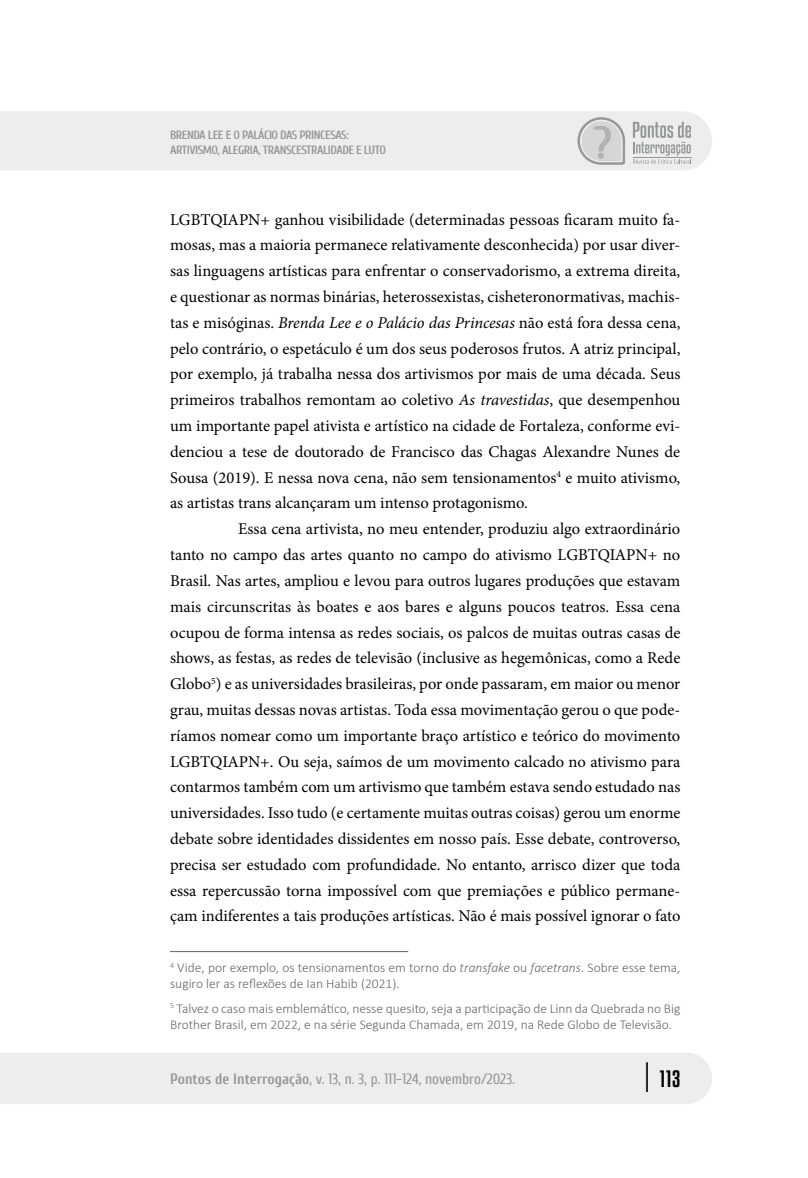
<style>
.page{position:relative;width:808px;height:1178px;background:#fff}
.page>*{position:absolute;margin:0;border:0;box-sizing:border-box;transform-origin:0 0}
.t1{font:21px "Kenyan Coffee Rg";color:#000}
.t2{font:16.5px "Minion Pro";color:#000}
.t3{font:15px "Cuprum";color:#969999}
.t4{font:300 13.5px/16.2px "Calibri";color:#666}
.t5{font:700 12px/14.4px "Cuprum";letter-spacing:-.04em;color:#969999}
.s1{font-style:italic}
.s2{font-weight:700}
.s3{font-size:26.85px}
</style>
<div class="page">
<div style="left:0;top:1053px;width:712px;height:51px;background:#ededed"></div>
<div style="left:0;top:111px;width:712px;height:60px;background:#ededed"></div>
<svg style="left:633px;top:122px;width:58px;height:42px;background:#cecfcf"></svg>
<hr style="left:633px;top:157px;width:58px;height:1px;background:#969999">
<svg style="left:577px;top:117px;width:48px;height:48px;background:#cecece"></svg>
<hr style="left:170px;top:951px;width:238px;height:1px;background:#666">
<p class="t5" style="left:170px;top:127px;width:217px">BRENDA LEE E O PALÁCIO DAS PRINCESAS:<br>ARTIVISMO, ALEGRIA, TRANSCESTRALIDADE E LUTO</p>
<p class="t2" style="left:170px;top:208px;width:512px">LGBTQIAPN+ ganhou visibilidade (determinadas pessoas ficaram muito fa-</p>
<p class="t2" style="left:170px;top:234px;width:512px">mosas, mas a maioria permanece relativamente desconhecida) por usar diver-</p>
<p class="t2" style="left:170px;top:260px;width:512px">sas linguagens artísticas para enfrentar o conservadorismo, a extrema direita,</p>
<p class="t2" style="left:170px;top:286px;width:512px">e questionar as normas binárias, heterossexistas, cisheteronormativas, machis-</p>
<p class="t2" style="left:170px;top:311px;width:512px">tas e misóginas. <span class="s1">Brenda Lee e o Palácio das Princesas</span> não está fora dessa cena,</p>
<p class="t2" style="left:170px;top:337px;width:512px">pelo contrário, o espetáculo é um dos seus poderosos frutos. A atriz principal,</p>
<p class="t2" style="left:170px;top:363px;width:512px">por exemplo, já trabalha nessa dos artivismos por mais de uma década. Seus</p>
<p class="t2" style="left:170px;top:389px;width:512px">primeiros trabalhos remontam ao coletivo <span class="s1">As travestidas</span>, que desempenhou</p>
<p class="t2" style="left:170px;top:415px;width:512px">um importante papel ativista e artístico na cidade de Fortaleza, conforme evi-</p>
<p class="t2" style="left:170px;top:441px;width:512px">denciou a tese de doutorado de Francisco das Chagas Alexandre Nunes de</p>
<p class="t2" style="left:170px;top:466px;width:512px">Sousa (2019). E nessa nova cena, não sem tensionamentos<sup>4</sup> e muito ativismo,</p>
<p class="t2" style="left:170px;top:492px;width:359px">as artistas trans alcançaram um intenso protagonismo.</p>
<p class="t2" style="left:238px;top:518px;width:444px">Essa cena artivista, no meu entender, produziu algo extraordinário</p>
<p class="t2" style="left:170px;top:544px;width:512px">tanto no campo das artes quanto no campo do ativismo LGBTQIAPN+ no</p>
<p class="t2" style="left:170px;top:569px;width:512px">Brasil. Nas artes, ampliou e levou para outros lugares produções que estavam</p>
<p class="t2" style="left:170px;top:595px;width:512px">mais circunscritas às boates e aos bares e alguns poucos teatros. Essa cena</p>
<p class="t2" style="left:170px;top:621px;width:512px">ocupou de forma intensa as redes sociais, os palcos de muitas outras casas de</p>
<p class="t2" style="left:170px;top:647px;width:512px">shows, as festas, as redes de televisão (inclusive as hegemônicas, como a Rede</p>
<p class="t2" style="left:170px;top:673px;width:512px">Globo<sup>5</sup>) e as universidades brasileiras, por onde passaram, em maior ou menor</p>
<p class="t2" style="left:170px;top:698px;width:512px">grau, muitas dessas novas artistas. Toda essa movimentação gerou o que pode-</p>
<p class="t2" style="left:170px;top:724px;width:512px">ríamos nomear como um importante braço artístico e teórico do movimento</p>
<p class="t2" style="left:170px;top:750px;width:512px">LGBTQIAPN+. Ou seja, saímos de um movimento calcado no ativismo para</p>
<p class="t2" style="left:170px;top:776px;width:512px">contarmos também com um artivismo que também estava sendo estudado nas</p>
<p class="t2" style="left:170px;top:802px;width:512px">universidades. Isso tudo (e certamente muitas outras coisas) gerou um enorme</p>
<p class="t2" style="left:170px;top:828px;width:512px">debate sobre identidades dissidentes em nosso país. Esse debate, controverso,</p>
<p class="t2" style="left:170px;top:853px;width:512px">precisa ser estudado com profundidade. No entanto, arrisco dizer que toda</p>
<p class="t2" style="left:170px;top:879px;width:512px">essa repercussão torna impossível com que premiações e público permane-</p>
<p class="t2" style="left:170px;top:905px;width:512px">çam indiferentes a tais produções artísticas. Não é mais possível ignorar o fato</p>
<p class="t4" style="left:170px;top:959px;width:512px"><sup>4</sup> Vide, por exemplo, os tensionamentos em torno do <span class="s1">transfake</span> ou <span class="s1">facetrans</span>. Sobre esse tema, sugiro ler as reflexões de Ian Habib (2021).</p>
<p class="t4" style="left:170px;top:1000px;width:512px"><sup>5</sup> Talvez o caso mais emblemático, nesse quesito, seja a participação de Linn da Quebrada no Big<br>Brother Brasil, em 2022, e na série Segunda Chamada, em 2019, na Rede Globo de Televisão.</p>
<p class="t3" style="left:170px;top:1071px;width:346px"><span class="s2">Pontos de Interrogação</span>, v. 13, n. 3, p. 111-124, novembro/2023.</p>
<p class="t1" style="left:645px;top:1065px;width:37px"><span class="s3">|</span> 113</p>
</div>
